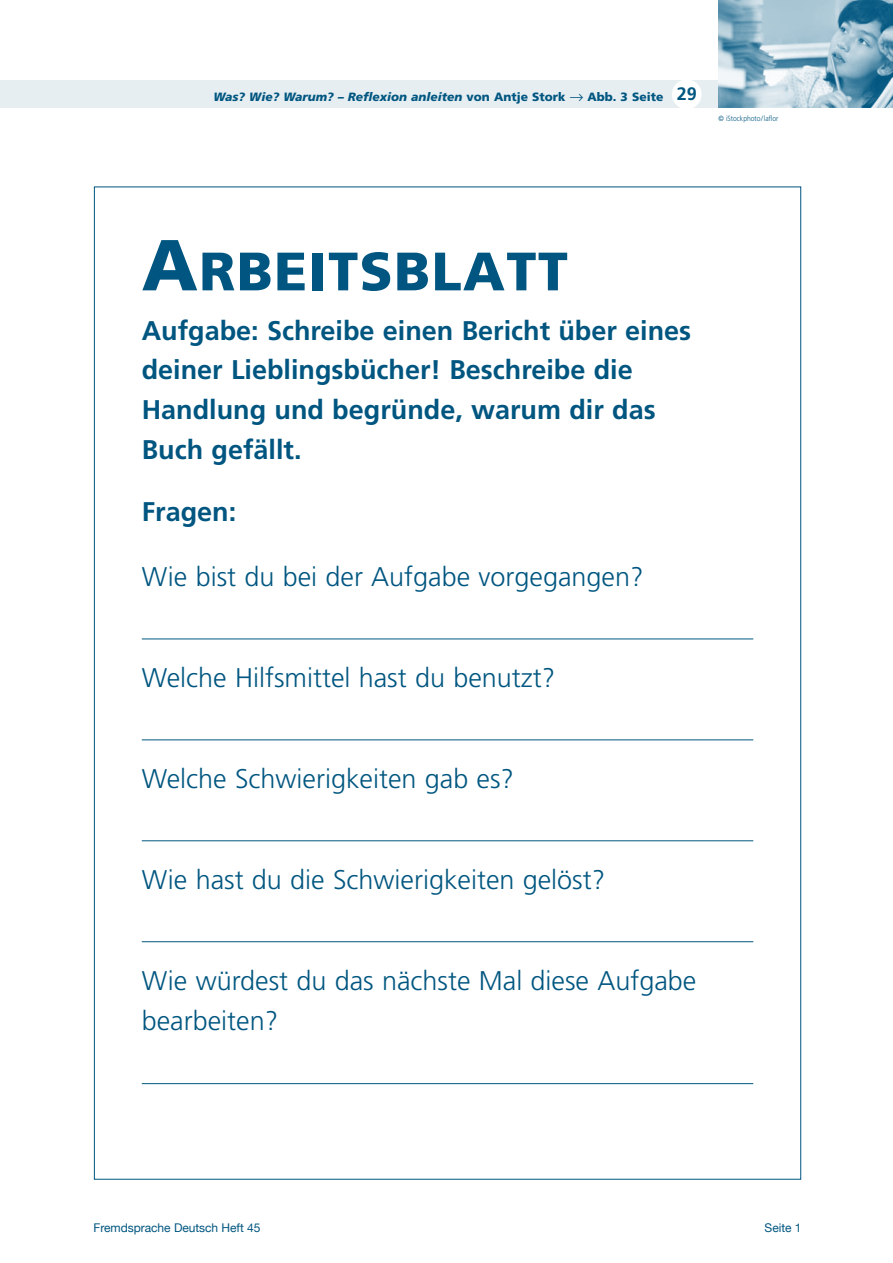
<style>
.page{position:relative;width:893px;height:1263px;background:#fff}
.page>*{position:absolute;margin:0;border:0;box-sizing:border-box;transform-origin:0 0}
.t1{font:900 54px "Frutiger";letter-spacing:.025em;color:#005680}
.t2{font:300 27px/39.8px "Frutiger";color:#005680}
.t3{font:700 27px/39.9px "Frutiger";color:#005680}
.t4{font:italic 900 12px "Frutiger";color:#005680}
.t5{font:12px "Helvetica Neue";letter-spacing:-.005em;color:#005680}
.t6{font:300 7.5px "Frutiger";color:#005680;scale:.9 1}
.s1{font-style:normal}
.s2{font-weight:700;font-style:normal;font-size:18px}
.s3{font-size:72px}
</style>
<div class="page">
<div style="left:0;top:80px;width:893px;height:28px;background:#e6eef2"></div>
<div style="left:672px;top:79px;width:30px;height:30px;background:#fff;border-radius:50%"></div>
<img style="left:719px;top:0;width:174px;height:108px">
<hr style="left:142px;top:638px;width:611px;height:1px;background:#005680">
<hr style="left:142px;top:739px;width:611px;height:1px;background:#005680">
<hr style="left:142px;top:840px;width:611px;height:1px;background:#005680">
<hr style="left:142px;top:941px;width:611px;height:1px;background:#005680">
<hr style="left:142px;top:1083px;width:611px;height:1px;background:#005680">
<p class="t4" style="left:214px;top:90px;width:485px">Was? Wie? Warum? – Reflexion anleiten <span class="s1">von Antje Stork</span> → <span class="s1">Abb. 3 Seite</span> <span class="s2">29</span></p>
<p class="t6" style="left:719px;top:114px;width:68px">© iStockphoto/laflor</p>
<h1 class="t1" style="left:142px;top:239px;width:428px"><span class="s3">A</span>RBEITSBLATT</h1>
<p class="t3" style="left:142px;top:310px;width:551px">Aufgabe: Schreibe einen Bericht über eines deiner Lieblingsbücher! Beschreibe die Handlung und begründe, warum dir das Buch gefällt.</p>
<p class="t3" style="left:142px;top:491px;width:96px">Fragen:</p>
<p class="t2" style="left:142px;top:557px;width:503px">Wie bist du bei der Aufgabe vorgegangen?</p>
<p class="t2" style="left:142px;top:658px;width:415px">Welche Hilfsmittel hast du benutzt?</p>
<p class="t2" style="left:142px;top:759px;width:374px">Welche Schwierigkeiten gab es?</p>
<p class="t2" style="left:142px;top:860px;width:465px">Wie hast du die Schwierigkeiten gelöst?</p>
<p class="t2" style="left:142px;top:961px;width:556px">Wie würdest du das nächste Mal diese Aufgabe bearbeiten?</p>
<p class="t5" style="left:94px;top:1221px;width:168px">Fremdsprache Deutsch Heft 45</p>
<p class="t5" style="left:765px;top:1221px;width:38px">Seite 1</p>
</div>
